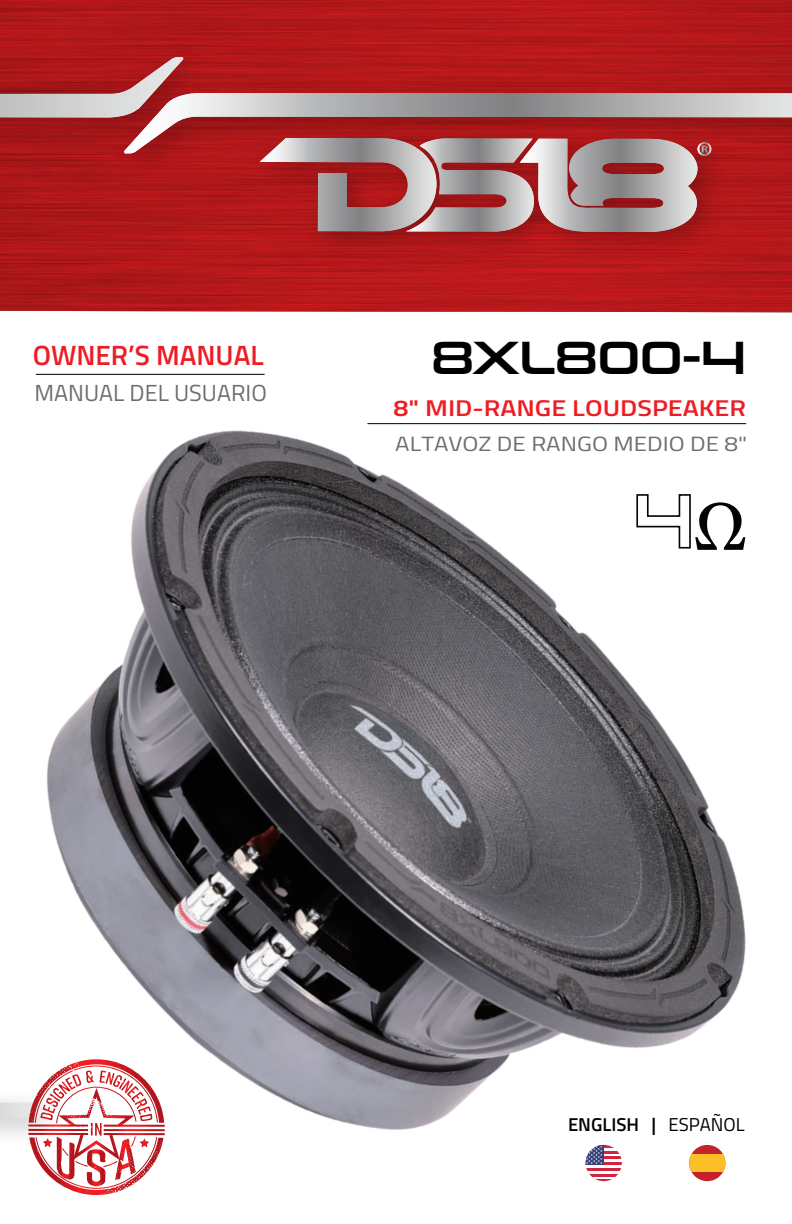
<style>
.page{position:relative;width:792px;height:1224px;background:#fff}
.page>*{position:absolute;margin:0;border:0;box-sizing:border-box;transform-origin:0 0}
.t1{font:47.2px "Neuropolitical Rg";color:#000}
.t2{font:600 27.8px "Titillium Web";color:#ee1d23}
.t3{font:23.2px "Titillium Web";color:#6d6e71}
.t4{font:600 22.8px "Titillium Web";color:#ee1d23;scale:1.17 1}
.t5{font:20.6px "Titillium Web";color:#6d6e71;scale:1.17 1}
.t6{font:600 18.6px "Titillium Web";color:#000}
.s1{font-weight:400}
</style>
<div class="page">
<svg style="left:0;top:0;width:792px;height:312px;background:#b3191b"></svg>
<img style="left:0;top:34px;width:792px;height:236px">
<svg style="left:260px;top:153px;width:451px;height:79px;background:#ac797a"></svg>
<svg style="left:124px;top:93px;width:668px;height:60px;background:#ad6b6d"></svg>
<svg style="left:0;top:57px;width:184px;height:60px;background:#b96364"></svg>
<img style="left:0;top:373px;width:747px;height:822px">
<h2 class="t2" style="left:33px;top:335px;width:232px">OWNER’S MANUAL</h2>
<p class="t3" style="left:34px;top:376px;width:234px">MANUAL DEL USUARIO</p>
<h1 class="t1" style="left:431px;top:328px;width:317px">8XL800-4</h1>
<p class="t4" style="left:394px;top:391px;width:303px">8" MID-RANGE LOUDSPEAKER</p>
<p class="t5" style="left:395px;top:429px;width:302px">ALTAVOZ DE RANGO MEDIO DE 8"</p>
<p class="t6" style="left:568px;top:1110px;width:178px">ENGLISH | <span class="s1">ESPAÑOL</span></p>
</div>
